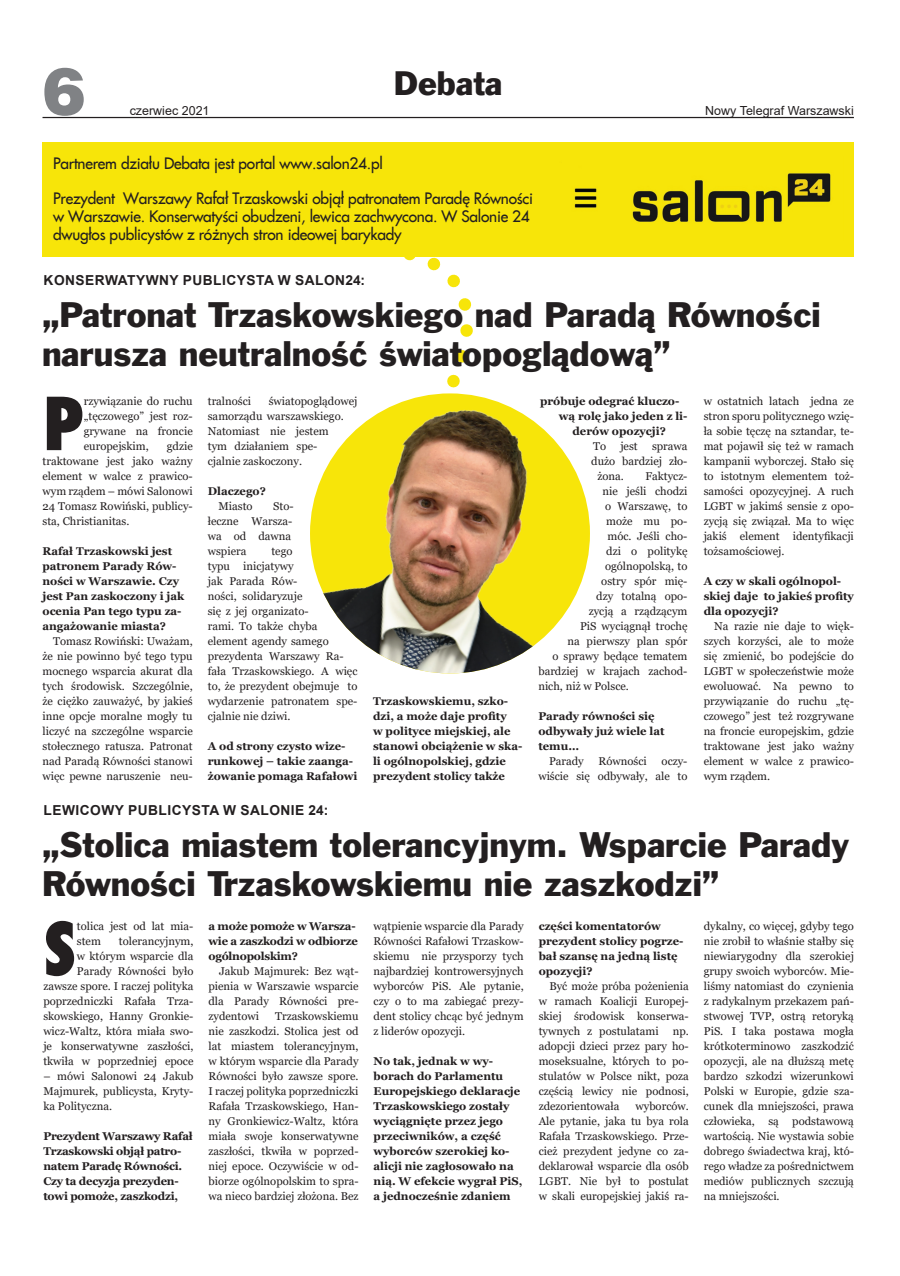
<style>
.page{position:relative;width:900px;height:1276px;background:#fff}
.page>*{position:absolute;margin:0;border:0;box-sizing:border-box;transform-origin:0 0}
.t1{font:800 70.88px "Fujiyama";color:#231f20}
.t2{font:65px "Swis 721 Blk EU";color:#808285}
.t3{font:32.38px/38.9px "Frank Goth EU";color:#231f20}
.t4{font:31px "Frank Goth EU";color:#231f20}
.t5{font:15.5px/17.9px "Fujiyama 2";letter-spacing:-.015em;color:#231f20}
.t6{font:700 13.75px "Arial";letter-spacing:.035em;color:#231f20}
.t7{font:12.5px "Arial";color:#231f20}
.t8{font:11.25px/15px "Georgia";color:#231f20;text-align:justify}
.t9{font:700 11.25px/15px "Georgia";color:#231f20}
.t10{font:700 11.25px/15px "Georgia";letter-spacing:-.02em;color:#231f20}
</style>
<div class="page">
<hr style="left:43px;top:117px;width:811px;height:1px;background:#231f20">
<svg style="left:404px;top:257px;width:82px;height:141px"></svg>
<div style="left:43px;top:142px;width:811px;height:115px;background:#f7e509"></div>
<img style="left:574px;top:173px;width:257px;height:49px">
<img style="left:310px;top:393px;width:280px;height:280px;border-radius:140px">
<h2 class="t2" style="left:43px;top:50px;width:44px">6</h2>
<h3 class="t4" style="left:394px;top:64px;width:110px">Debata</h3>
<p class="t7" style="left:130px;top:102px;width:81px">czerwiec 2021</p>
<p class="t7" style="left:705px;top:102px;width:150px">Nowy Telegraf Warszawski</p>
<h3 class="t5" style="left:53px;top:153px;width:331px">Partnerem działu Debata jest portal www.salon24.pl</h3>
<h3 class="t5" style="left:53px;top:189px;width:481px">Prezydent Warszawy Rafał Trzaskowski objął patronatem Paradę Równości w Warszawie. Konserwatyści obudzeni, lewica zachwycona. W Salonie 24 dwugłos publicystów z różnych stron ideowej barykady</h3>
<p class="t6" style="left:44px;top:270px;width:244px">KONSERWATYWNY PUBLICYSTA WS</p>
<p class="t6" style="left:305px;top:270px;width:62px">ALON24:</p>
<h3 class="t3" style="left:42px;top:298px;width:780px">„Patronat Trzaskowskiego nad Paradą Równości narusza neutralność światopoglądową”</h3>
<h1 class="t1" style="left:43px;top:376px;width:43px">P</h1>
<p class="t8" style="left:84px;top:394px;width:110px">rzywiązanie do ruchu „tęczowego” jest roz&shy;grywane na froncie europejskim,</p>
<p class="t8" style="left:43px;top:439px;width:152px;text-indent:124px">gdzie traktowane jest jako ważny element w walce z prawico&shy;wym rządem – mówi Salonowi 24 Tomasz Rowiński, publicy&shy;sta, Christianitas.</p>
<p class="t9" style="left:43px;top:544px;width:143px">Rafał Trzaskowski jest patronem Parady Rów&shy;ności w Warszawie. Czy jest Pan zaskoczony i jak ocenia Pan tego typu za&shy;angażowanie miasta?</p>
<p class="t8" style="left:43px;top:634px;width:152px;text-indent:11px">Tomasz Rowiński: Uważam, że nie powinno być tego typu mocnego wsparcia akurat dla tych środowisk. Szczególnie, że ciężko zauważyć, by jakieś inne opcje moralne mogły tu liczyć na szczególne wsparcie stołecznego ratusza. Patronat nad Paradą Równości stanowi więc pewne naruszenie neu-</p>
<p class="t8" style="left:208px;top:394px;width:45px">tralności</p>
<p class="t8" style="left:208px;top:394px;width:151px;text-align:left;text-indent:61px">światopoglądowej samorządu warszawskiego.<br>Natomiast nie jestem<br>tym działaniem spe-<br>cjalnie zaskoczony.</p>
<p class="t9" style="left:208px;top:484px;width:60px">Dlaczego?</p>
<p class="t8" style="left:218px;top:499px;width:36px">Miasto</p>
<p class="t8" style="left:208px;top:499px;width:87px;text-align:left;text-indent:65px">Sto&shy;łeczne Warsza&shy;wa od dawna wspiera</p>
<p class="t8" style="left:208px;top:544px;width:151px;text-align:left;text-indent:64px">tego<br>typu inicjatywy<br>jak Parada Rów-<br>ności, solidaryzuje<br>się z jej organizato-<br>rami. To także chyba element agendy samego prezydenta Warszawy Ra&shy;fała Trzaskowskiego. A więc to, że prezydent obejmuje to wydarzenie patronatem spe&shy;cjalnie nie dziwi.</p>
<p class="t9" style="left:208px;top:738px;width:151px">A od strony czysto wize&shy;runkowej – takie zaanga&shy;żowanie pomaga Rafałowi</p>
<p class="t9" style="left:373px;top:693px;width:151px">Trzaskowskiemu, szko&shy;dzi, a może daje profity<br>w polityce miejskiej, ale stanowi obciążenie w ska&shy;li ogólnopolskiej, gdzie prezydent stolicy także</p>
<p class="t9" style="left:540px;top:393px;width:141px">próbuje odegrać kluczo-</p>
<p class="t9" style="left:559px;top:408px;width:130px">wą rolę jako jeden z li-</p>
<p class="t9" style="left:573px;top:423px;width:95px">derów opozycji?</p>
<p class="t8" style="left:593px;top:439px;width:15px">To</p>
<p class="t8" style="left:620px;top:439px;width:19px">jest</p>
<p class="t8" style="left:652px;top:439px;width:37px">sprawa</p>
<p class="t8" style="left:591px;top:454px;width:98px">dużo bardziej zło-</p>
<p class="t8" style="left:598px;top:469px;width:28px">żona.</p>
<p class="t8" style="left:645px;top:469px;width:44px">Faktycz-</p>
<p class="t8" style="left:603px;top:484px;width:86px">nie jeśli chodzi</p>
<p class="t8" style="left:605px;top:499px;width:84px">o Warszawę, to</p>
<p class="t8" style="left:606px;top:514px;width:83px">może mu po-</p>
<p class="t8" style="left:608px;top:529px;width:81px">móc. Jeśli cho-</p>
<p class="t8" style="left:606px;top:544px;width:83px">dzi o politykę</p>
<p class="t8" style="left:605px;top:559px;width:84px">ogólnopolską, to</p>
<p class="t8" style="left:601px;top:574px;width:88px">ostry spór mię-</p>
<p class="t8" style="left:596px;top:589px;width:93px">dzy totalną opo-</p>
<p class="t8" style="left:589px;top:604px;width:100px">zycją a rządzącym</p>
<p class="t8" style="left:580px;top:619px;width:109px">PiS wyciągnął trochę</p>
<p class="t8" style="left:568px;top:634px;width:121px">na pierwszy plan spór</p>
<p class="t8" style="left:553px;top:649px;width:136px">o sprawy będące tematem</p>
<p class="t8" style="left:538px;top:664px;width:151px">bardziej w krajach zachod-</p>
<p class="t8" style="left:538px;top:679px;width:92px">nich, niż w Polsce.</p>
<p class="t9" style="left:538px;top:708px;width:128px">Parady równości się odbywały już wiele lat temu…</p>
<p class="t8" style="left:549px;top:754px;width:36px">Parady</p>
<p class="t8" style="left:599px;top:754px;width:50px">Równości</p>
<p class="t8" style="left:538px;top:754px;width:151px;text-align:right">oczy-<br>wiście się odbywały, ale to</p>
<p class="t8" style="left:704px;top:394px;width:152px">w ostatnich latach jedna ze stron sporu politycznego wzię&shy;ła sobie tęczę na sztandar, te&shy;mat pojawił się też w ramach kampanii wyborczej. Stało się to istotnym elementem toż&shy;samości opozycyjnej. A ruch LGBT w jakimś sensie z opo&shy;zycją się związał. Ma to więc jakiś element identyfikacji tożsamościowej.</p>
<p class="t9" style="left:704px;top:573px;width:152px">A czy w skali ogólnopol&shy;skiej daje to jakieś profity dla opozycji?</p>
<p class="t8" style="left:704px;top:619px;width:152px;text-indent:11px">Na razie nie daje to więk&shy;szych korzyści, ale to może się zmienić, bo podejście do LGBT w społeczeństwie może ewoluować. Na pewno to przywiązanie do ruchu „tę&shy;czowego” jest też rozgrywane na froncie europejskim, gdzie traktowane jest jako ważny element w walce z prawico&shy;wym rządem.</p>
<p class="t6" style="left:44px;top:800px;width:190px">LEWICOWY PUBLICYSTA WS</p>
<p class="t6" style="left:250px;top:800px;width:80px">ALONIE 24:</p>
<h3 class="t3" style="left:42px;top:828px;width:809px">„Stolica miastem tolerancyjnym. Wsparcie Parady<br>Równości Trzaskowskiemu nie zaszkodzi”</h3>
<h1 class="t1" style="left:43px;top:901px;width:35px">S</h1>
<p class="t8" style="left:77px;top:919px;width:118px">tolica jest od lat mia&shy;stem</p>
<p class="t8" style="left:43px;top:934px;width:152px;text-align:right">tolerancyjnym,<br>w którym wsparcie dla<br>Parady Równości było zawsze spore. I raczej polityka poprzedniczki Rafała Trza&shy;skowskiego, Hanny Gronkie&shy;wicz-Waltz, która miała swo&shy;je konserwatywne zaszłości, tkwiła w poprzedniej epoce</p>
<p class="t8" style="left:43px;top:1069px;width:152px">– mówi Salonowi 24 Jakub Majmurek, publicysta, Kryty&shy;ka Polityczna.</p>
<p class="t10" style="left:43px;top:1129px;width:151px">Prezydent Warszawy Rafał<br>Trzaskowski objął patro&shy;natem Paradę Równości.<br>Czy ta decyzja prezyden&shy;towi pomoże, zaszkodzi,</p>
<p class="t10" style="left:208px;top:919px;width:151px">a może pomoże w Warsza&shy;wie a zaszkodzi w odbiorze ogólnopolskim?</p>
<p class="t8" style="left:208px;top:964px;width:152px;text-indent:11px">Jakub Majmurek: Bez wąt&shy;pienia w Warszawie wsparcie dla Parady Równości pre&shy;zydentowi</p>
<p class="t8" style="left:208px;top:1009px;width:152px;text-indent:67px">Trzaskowskiemu nie zaszkodzi. Stolica jest od lat miastem tolerancyjnym, w którym wsparcie dla Parady Równości było zawsze spore.<br>I raczej polityka poprzedniczki Rafała Trzaskowskiego, Han&shy;ny Gronkiewicz-Waltz, która miała swoje konserwatywne zaszłości, tkwiła w poprzed&shy;niej epoce. Oczywiście w od&shy;biorze ogólnopolskim to spra&shy;wa nieco bardziej złożona. Bez</p>
<p class="t8" style="left:374px;top:919px;width:152px">wątpienie wsparcie dla Parady Równości Rafałowi Trzaskow&shy;skiemu nie przysporzy tych najbardziej kontrowersyjnych wyborców PiS. Ale pytanie, czy o to ma zabiegać prezy&shy;dent stolicy chcąc być jednym z liderów opozycji.</p>
<p class="t9" style="left:374px;top:1053px;width:150px">No tak, jednak w wy&shy;borach do Parlamentu<br>Europejskiego deklaracje<br>Trzaskowskiego zostały wyciągnięte przez jego przeciwników, a część wyborców szerokiej ko&shy;alicji nie zagłosowało na nią. W efekcie wygrał PiS, a jednocześnie zdaniem</p>
<p class="t9" style="left:539px;top:918px;width:146px">części komentatorów prezydent stolicy pogrze&shy;bał szansę na jedną listę opozycji?</p>
<p class="t8" style="left:539px;top:979px;width:152px;text-indent:11px">Być może próba pożenienia w ramach Koalicji Europej&shy;skiej środowisk konserwa&shy;tywnych z postulatami</p>
<p class="t8" style="left:539px;top:1024px;width:152px;text-indent:134px">np. adopcji dzieci przez pary ho&shy;moseksualne, których to po&shy;stulatów w Polsce nikt, poza częścią lewicy nie podnosi, zdezorientowała</p>
<p class="t8" style="left:539px;top:1099px;width:152px;text-indent:97px">wyborców.<br>Ale pytanie, jaka tu bya rola Rafała Trzaskowskiego. Prze&shy;cież prezydent jedyne co za&shy;deklarował wsparcie dla osób LGBT. Nie był to postulat w skali europejskiej jakiś ra-</p>
<p class="t8" style="left:704px;top:919px;width:152px">dykalny, co więcej, gdyby tego nie zrobił to właśnie stałby się niewiarygodny dla szerokiej grupy swoich wyborców. Mie&shy;liśmy natomiast do czynienia z radykalnym przekazem pań&shy;stwowej TVP, ostrą retoryką PiS. I taka postawa mogła krótkoterminowo zaszkodzić opozycji, ale na dłuższą metę bardzo szkodzi wizerunkowi Polski w Europie, gdzie sza&shy;cunek dla mniejszości, prawa człowieka, są podstawową wartością. Nie wystawia sobie dobrego świadectwa kraj, któ&shy;rego władze za pośrednictwem mediów publicznych szczują na mniejszości.</p>
</div>
